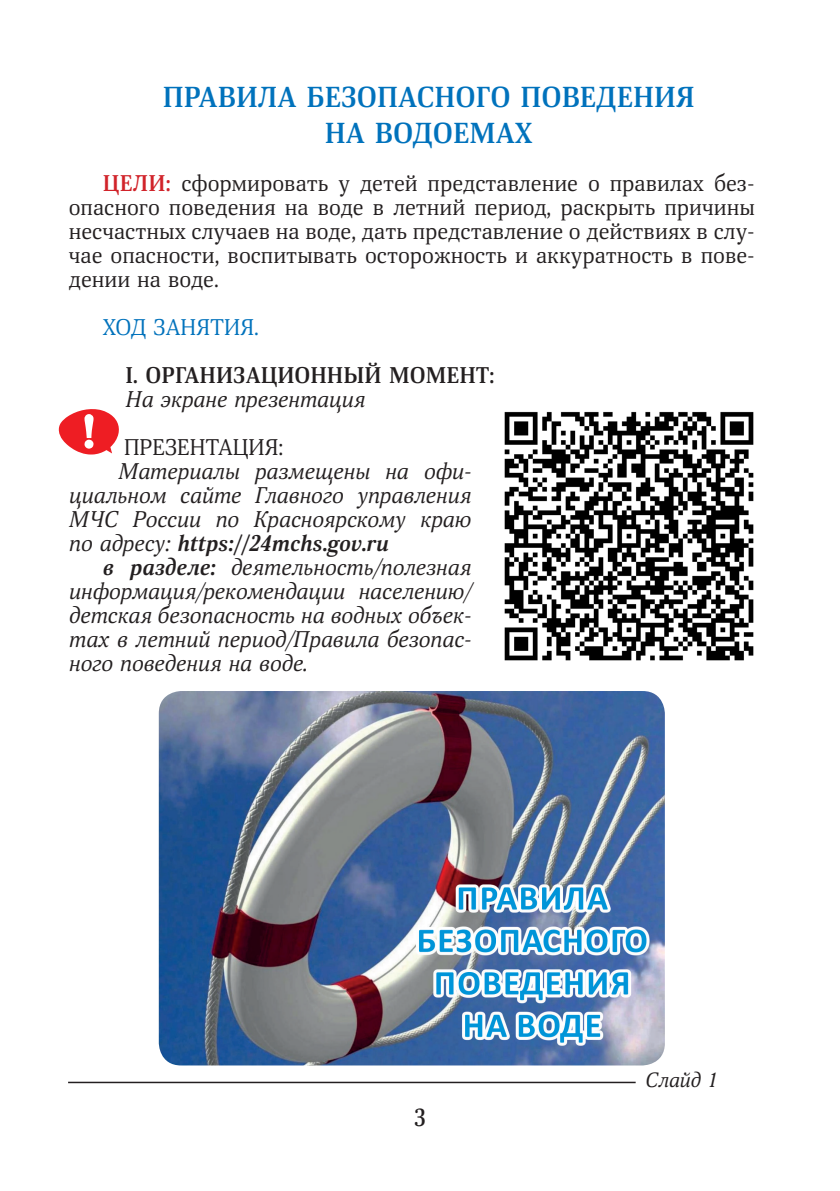
<style>
.page{position:relative;width:840px;height:1191px;background:#fff}
.page>*{position:absolute;margin:0;border:0;box-sizing:border-box;transform-origin:0 0}
.Текст{font:700 28px "Scientia";color:#0072bc}
.t1{font:500 24px "Scientia";color:#231f20}
.Текст-2{font:italic 22px/24px "Scientia";color:#231f20;text-align:justify}
.Текст-3{font:22px/24px "Scientia";color:#231f20;text-align:justify}
.Текст-4{font:700 22px "Scientia";color:#231f20}
.Текст-5{font:22px "Scientia";color:#0072bc}
.подпись_слайда{font:italic 20px "Scientia";color:#231f20}
.s1{font-weight:700;color:#d1232a}
.s2{font-weight:700}
</style>
<div class="page">
<img style="left:504px;top:411px;width:250px;height:250px">
<img style="left:159px;top:691px;width:505px;height:374px">
<svg style="left:59px;top:409px;width:60px;height:45px"></svg>
<hr style="left:68px;top:1081px;width:567px;height:2px;background:#231f20">
<p class="Текст" style="left:163px;top:78px;width:533px">ПРАВИЛА БЕЗОПАСНОГО ПОВЕДЕНИЯ</p>
<p class="Текст" style="left:324px;top:114px;width:209px">НА ВОДОЕМАХ</p>
<p class="Текст-3" style="left:69px;top:171px;width:687px;text-indent:34px"><span class="s1">ЦЕЛИ:</span> сформировать у детей представление о правилах без&shy;опасного поведения на воде в летний период, раскрыть причины несчастных случаев на воде, дать представление о действиях в слу&shy;чае опасности, воспитывать осторожность и аккуратность в пове&shy;дении на воде.</p>
<p class="Текст-5" style="left:103px;top:313px;width:157px">ХОД ЗАНЯТИЯ.</p>
<p class="Текст-4" style="left:125px;top:360px;width:370px">I. ОРГАНИЗАЦИОННЫЙ МОМЕНТ:</p>
<p class="Текст-2" style="left:125px;top:387px;width:241px">На экране презентация</p>
<p class="Текст-3" style="left:124px;top:435px;width:161px">ПРЕЗЕНТАЦИЯ:</p>
<p class="Текст-2" style="left:69px;top:459px;width:403px;text-indent:49px">Материалы размещены на офи&shy;циальном сайте Главного управления МЧС России по Красноярскому краю по адресу: <span class="s2">https://24mchs.gov.ru</span></p>
<p class="Текст-2" style="left:69px;top:555px;width:403px;text-indent:34px"><span class="s2">в разделе:</span> деятельность/полезная информация/рекомендации населению/ детская безопасность на водных объек&shy;тах в летний период/Правила безопас&shy;ного поведения на воде.</p>
<p class="t1" style="left:413px;top:1101px;width:14px">3</p>
<p class="подпись_слайда" style="left:645px;top:1067px;width:73px">Слайд 1</p>
</div>
